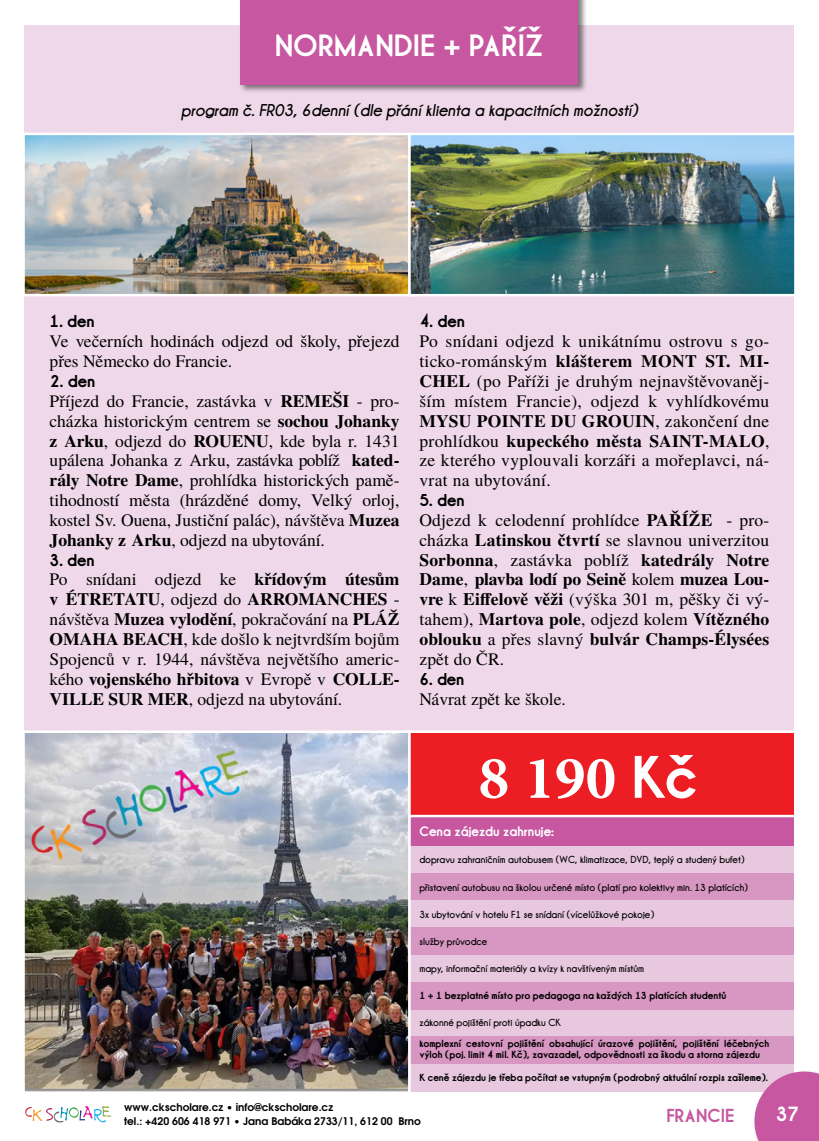
<style>
.page{position:relative;width:819px;height:1141px;background:#fff}
.page>*{position:absolute;margin:0;border:0;box-sizing:border-box;transform-origin:0 0}
.t1{font:700 61.25px "Minion Pro";color:#fff}
.t2{font:700 31.5px "Champagne&Limousines Thick";color:#fff}
.t3{font:700 21px "Champagne&Limousines Thick";color:#fff}
.t4{font:700 19.25px "Champagne&Limousines Thick";color:#c657a0}
.t5{font:17.5px/19.8px "Te X Gyre Termes";color:#000;text-align:justify}
.t6{font:italic 17.5px "Champagne&Limousines Thick";color:#000}
.t7{font:700 17.5px "Champagne&Limousines Thick";color:#000}
.t8{font:700 14px "Champagne&Limousines Thick";color:#fff}
.t9{font:10.5px "Champagne&Limousines Thick";color:#000}
.t10{font:700 10.5px/10.5px "Champagne&Limousines Thick";color:#000}
.t11{font:700 10.5px/14px "Te X Gyre Adventor";color:#000}
.s1{font-weight:700}
.s2{font-family:"Champagne&Limousines Thick"}
</style>
<div class="page">
<svg style="left:25px;top:1106px;width:86px;height:17px"></svg>
<div style="left:25px;top:25px;width:769px;height:1066px;background:#efd8e9"></div>
<img style="left:25px;top:733px;width:382px;height:358px">
<div style="left:22px;top:730px;width:388px;height:364px;border:2px solid #fff"></div>
<img style="left:25px;top:136px;width:768px;height:157px">
<div style="left:22px;top:133px;width:388px;height:163px;border:2px solid #fff"></div>
<div style="left:409px;top:846px;width:385px;height:27px;background:#e8c8df"></div>
<div style="left:409px;top:873px;width:385px;height:27px;background:#d896c2"></div>
<div style="left:409px;top:1009px;width:385px;height:28px;background:#e8c8df"></div>
<div style="left:409px;top:900px;width:385px;height:28px;background:#e8c8df"></div>
<div style="left:409px;top:1037px;width:385px;height:27px;background:#d896c2"></div>
<div style="left:409px;top:928px;width:385px;height:27px;background:#d896c2"></div>
<div style="left:409px;top:1064px;width:385px;height:27px;background:#e8c8df"></div>
<div style="left:409px;top:955px;width:385px;height:27px;background:#e8c8df"></div>
<div style="left:409px;top:982px;width:385px;height:27px;background:#d896c2"></div>
<div style="left:239px;top:0;width:348px;height:93px;background:#000;opacity:.5"></div>
<div style="left:241px;top:0;width:337px;height:84px;background:#c657a0"></div>
<div style="left:409px;top:816px;width:385px;height:30px;background:#c657a0"></div>
<div style="left:409px;top:732px;width:385px;height:84px;background:#ed1d24"></div>
<hr style="left:408px;top:732px;width:2px;height:369px;background:#fff">
<hr style="left:408px;top:815px;width:386px;height:2px;background:#fff">
<hr style="left:408px;top:730px;width:386px;height:3px;background:#fff">
<div style="left:408px;top:133px;width:388px;height:163px;border:2px solid #fff"></div>
<div style="left:752px;top:1070px;width:67px;height:71px;background:#000;opacity:.5"></div>
<svg style="left:754px;top:1071px;width:65px;height:70px;background:#cb68a9"></svg>
<h2 class="t2" style="left:275px;top:27px;width:270px">NORMANDIE + PAŘÍŽ</h2>
<p class="t6" style="left:181px;top:100px;width:458px">program č. FR03, 6denní (dle přání klienta a kapacitních možností)</p>
<p class="t7" style="left:50px;top:311px;width:47px">1. den</p>
<p class="t5" style="left:50px;top:331px;width:351px">Ve večerních hodinách odjezd od školy, přejezd přes Německo do Francie.</p>
<p class="t7" style="left:50px;top:371px;width:47px">2. den</p>
<p class="t5" style="left:50px;top:390px;width:351px">Příjezd do Francie, zastávka v <span class="s1">REMEŠI</span> - pro&shy;cházka historickým centrem se <span class="s1">sochou Johanky z Arku</span>, odjezd do <span class="s1">ROUENU</span>, kde byla r. 1431 upálena Johanka z Arku, zastávka poblíž <span class="s1">kated&shy;rály Notre Dame</span>, prohlídka historických pamě&shy;tihodností města (hrázděné domy, Velký orloj, kostel Sv. Ouena, Justiční palác), návštěva <span class="s1">Muzea Johanky z Arku</span>, odjezd na ubytování.</p>
<p class="t7" style="left:50px;top:549px;width:47px">3. den</p>
<p class="t5" style="left:50px;top:569px;width:351px">Po snídani odjezd ke <span class="s1">křídovým útesům v ÉTRETATU</span>, odjezd do <span class="s1">ARROMANCHES</span> - návštěva <span class="s1">Muzea vylodění</span>, pokračování na <span class="s1">PLÁŽ OMAHA BEACH</span>, kde došlo k nejtvrdším bojům Spojenců v r. 1944, návštěva největšího americ&shy;kého <span class="s1">vojenského hřbitova</span> v Evropě v <span class="s1">COLLE-VILLE SUR MER</span>, odjezd na ubytování.</p>
<p class="t7" style="left:419px;top:311px;width:47px">4. den</p>
<p class="t5" style="left:419px;top:331px;width:351px">Po snídani odjezd k unikátnímu ostrovu s go&shy;ticko-románským <span class="s1">klášterem MONT ST. MI-CHEL</span> (po Paříži je druhým nejnavštěvovaněj&shy;ším místem Francie), odjezd k vyhlídkovému <span class="s1">MYSU POINTE DU GROUIN</span>, zakončení dne prohlídkou <span class="s1">kupeckého města SAINT-MALO</span>, ze kterého vyplouvali korzáři a mořeplavci, ná&shy;vrat na ubytování.</p>
<p class="t7" style="left:419px;top:490px;width:47px">5. den</p>
<p class="t5" style="left:419px;top:509px;width:351px">Odjezd k celodenní prohlídce <span class="s1">PAŘÍŽE</span> - pro&shy;cházka <span class="s1">Latinskou čtvrtí</span> se slavnou univerzitou <span class="s1">Sorbonna</span>, zastávka poblíž <span class="s1">katedrály Notre Dame</span>, <span class="s1">plavba lodí po Seině</span> kolem <span class="s1">muzea Lou&shy;vre</span> k <span class="s1">Eiffelově věži</span> (výška 301 m, pěšky či vý&shy;tahem), <span class="s1">Martova pole</span>, odjezd kolem <span class="s1">Vítězného oblouku</span> a přes slavný <span class="s1">bulvár Champs-Élysées </span>zpět do ČR.</p>
<p class="t7" style="left:419px;top:668px;width:47px">6. den</p>
<p class="t5" style="left:419px;top:688px;width:148px">Návrat zpět ke škole.</p>
<h1 class="t1" style="left:478px;top:735px;width:220px">8 190 <span class="s2">Kč</span></h1>
<p class="t8" style="left:419px;top:822px;width:136px">Cena zájezdu zahrnuje:</p>
<p class="t9" style="left:419px;top:853px;width:327px">dopravu zahraničním autobusem (WC, klimatizace, DVD, teplý a studený bufet)</p>
<p class="t9" style="left:419px;top:881px;width:330px">přistavení autobusu na školou určené místo (platí pro kolektivy min. 13 platících)</p>
<p class="t9" style="left:419px;top:908px;width:236px">3x ubytování v hotelu F1 se snídaní (vícelůžkové pokoje)</p>
<p class="t9" style="left:419px;top:935px;width:69px">služby průvodce</p>
<p class="t9" style="left:419px;top:963px;width:226px">mapy, informační materiály a kvízy k navštíveným místům</p>
<p class="t10" style="left:419px;top:990px;width:308px">1 + 1 bezplatné místo pro pedagoga na každých 13 platících studentů</p>
<p class="t9" style="left:419px;top:1017px;width:143px">zákonné pojištění proti úpadku CK</p>
<p class="t10" style="left:419px;top:1039px;width:351px">komplexní cestovní pojištění obsahující úrazové pojištění, pojištění léčebných výloh (poj. limit 4 mil. Kč), zavazadel, odpovědnosti za škodu a storna zájezdu</p>
<p class="t10" style="left:419px;top:1072px;width:350px">K ceně zájezdu je třeba počítat se vstupným (podrobný aktuální rozpis zašleme).</p>
<p class="t11" style="left:124px;top:1099px;width:298px">www.ckscholare.cz • info@ckscholare.cz<br>tel.: +420 606 418 971 • Jana Babáka 2733/11, 612 00 Brno</p>
<p class="t4" style="left:666px;top:1104px;width:70px">FRANCIE</p>
<p class="t3" style="left:775px;top:1101px;width:25px">37</p>
</div>
